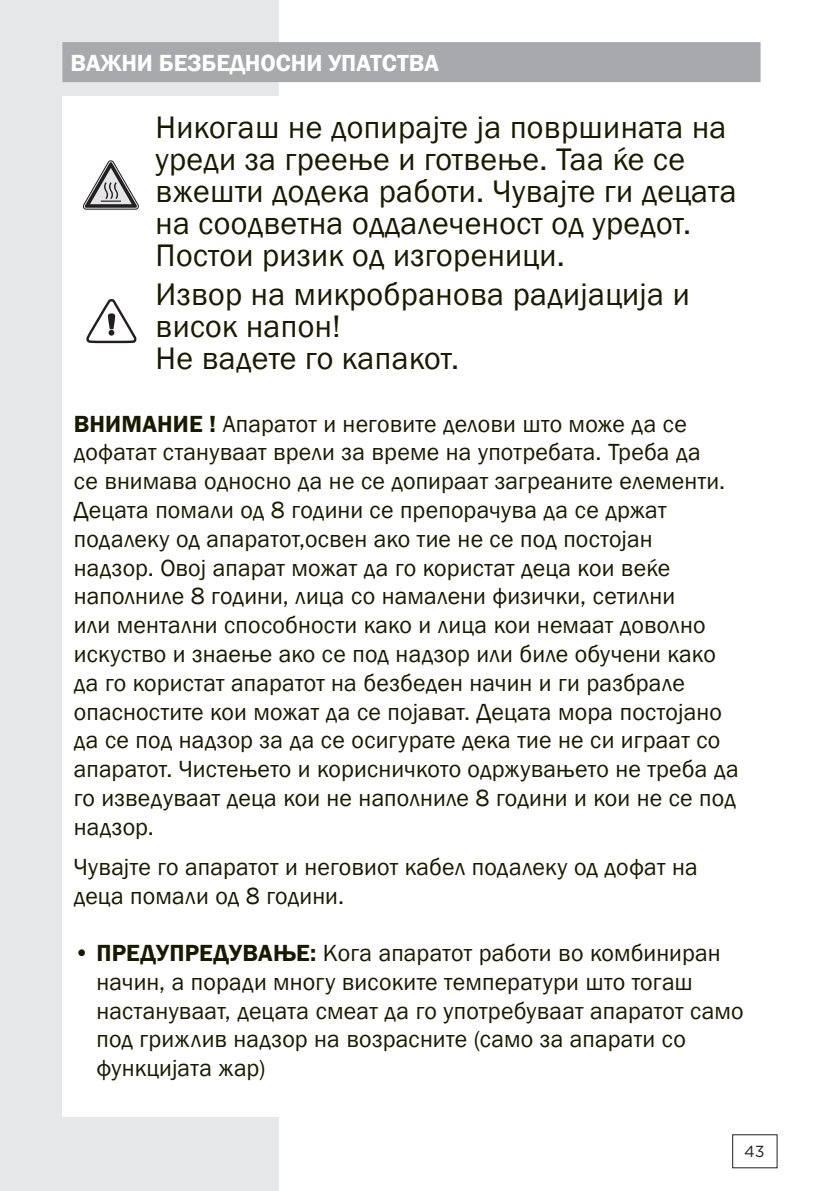
<style>
.page{position:relative;width:823px;height:1191px;background:#fff}
.page>*{position:absolute;margin:0;border:0;box-sizing:border-box;transform-origin:0 0}
.besedilo{font:32px/32px "Franklin Gothic";letter-spacing:.01em;color:#191a00}
.besedilo_bold{font:32px/32px "Franklin Gothic";letter-spacing:.01em;color:#191a00}
.besedilo-2{font:24px/28.8px "Franklin Gothic";letter-spacing:.005em;color:#191a00}
.naslov_1{font:600 24px "Franklin Gothic";color:#fff}
.pagina{font:16px "Gotham";color:#231f20}
.s1{font-weight:600}
</style>
<div class="page">
<div style="left:0;top:0;width:278px;height:1191px;background:#e6e7e9"></div>
<div style="left:62px;top:96px;width:698px;height:1021px;background:#fff"></div>
<svg style="left:83px;top:161px;width:55px;height:48px"></svg>
<svg style="left:86px;top:299px;width:51px;height:45px"></svg>
<div style="left:62px;top:42px;width:698px;height:40px;background:#a8a9ad"></div>
<p class="naslov_1" style="left:70px;top:48px;width:370px">ВАЖНИ БЕЗБЕДНОСНИ УПАТСТВА</p>
<p class="besedilo" style="left:155px;top:112px;width:582px">Никогаш не допирајте ја површината на уреди за греење и готвење. Таа ќе се вжешти додека работи. Чувајте ги децата на соодветна оддалеченост од уредот.<br>Постои ризик од изгореници.</p>
<p class="besedilo_bold" style="left:155px;top:279px;width:535px">Извор на микробранова радијација и висок напон!</p>
<p class="besedilo_bold" style="left:155px;top:343px;width:305px">Не вадете го капакот.</p>
<p class="besedilo-2" style="left:74px;top:409px;width:666px"><span class="s1">ВНИМАНИЕ !</span> Апаратот и неговите делови што може да се дофатат стануваат врели за време на употребата. Треба да<br>се внимава односно да не се допираат загреаните елементи.<br>Децата помали од 8 години се препорачува да се држат подалеку од апаратот,освен ако тие не се под постојан<br>надзор. Овој апарат можат да го користат деца кои веќе наполниле 8 години, лица со намалени физички, сетилни<br>или ментални способности како и лица кои немаат доволно искуство и знаење ако се под надзор или биле обучени како да го користат апаратот на безбеден начин и ги разбрале опасностите кои можат да се појават. Децата мора постојано да се под надзор за да се осигурате дека тие не си играат со апаратот. Чистењето и корисничкото одржувањето не треба да го изведуваат деца кои не наполниле 8 години и кои не се под надзор.</p>
<p class="besedilo-2" style="left:74px;top:853px;width:625px">Чувајте го апаратот и неговиот кабел подалеку од дофат на деца помали од 8 години.</p>
<p class="besedilo-2" style="left:96px;top:939px;width:648px;text-indent:-23px"><span class="s1">• ПРЕДУПРЕДУВАЊЕ:</span> Кога апаратот работи во комбиниран начин, а поради многу високите температури што тогаш настануваат, децата смеат да го употребуваат апаратот само под грижлив надзор на возрасните (само за апарати со функцијата жар)</p>
<p class="pagina" style="left:743px;top:1140px;width:22px">43</p>
</div>
